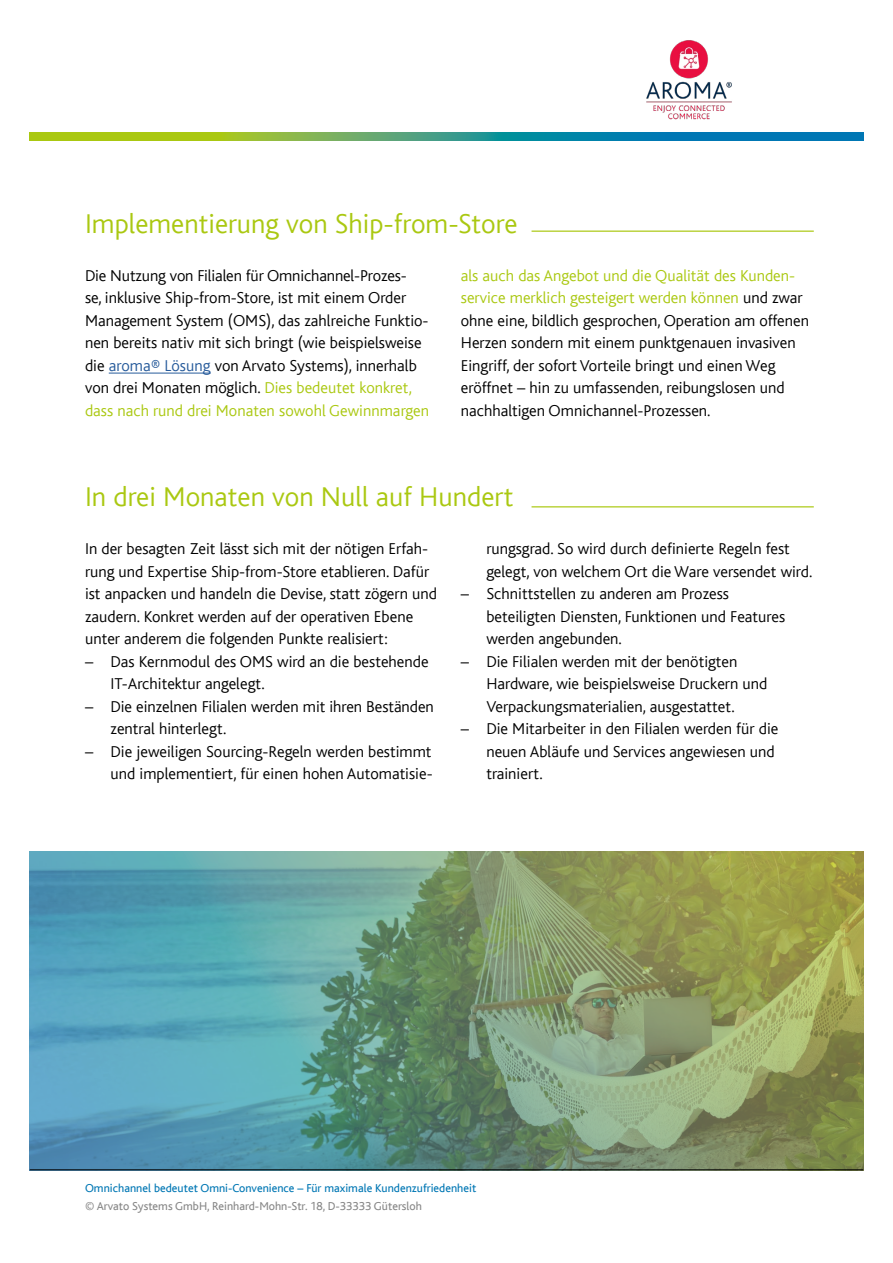
<style>
.page{position:relative;width:893px;height:1263px;background:#fff}
.page>*{position:absolute;margin:0;border:0;box-sizing:border-box;transform-origin:0 0}
.t1{font:300 28.5px "Bliss";color:#aac811}
.t2{font:300 16.5px/22.5px "Bliss";color:#000}
.t3{font:12px "Bliss";color:#0077b4}
.t4{font:12px "Bliss";color:#878787}
.s1{color:#275b9b}
.s2{color:#aac811}
</style>
<div class="page">
<img style="left:30px;top:851px;width:833px;height:318px">
<hr style="left:30px;top:1169px;width:833px;height:1px;background:#000">
<svg style="left:30px;top:132px;width:833px;height:9px;background:#4fa06d"></svg>
<hr style="left:531px;top:506px;width:283px;height:1px;background:#aac811">
<hr style="left:109px;top:373px;width:102px;height:1px;background:#275b9b">
<hr style="left:531px;top:231px;width:283px;height:1px;background:#aac811">
<img style="left:626px;top:40px;width:122px;height:96px">
<h1 class="t1" style="left:85px;top:208px;width:434px">Implementierung von Ship-from-Store</h1>
<p class="t2" style="left:85px;top:264px;width:345px">Die Nutzung von Filialen für Omnichannel-Prozes-<br>se, inklusive Ship-from-Store, ist mit einem Order Management System (OMS), das zahlreiche Funktio&shy;nen bereits nativ mit sich bringt (wie beispielsweise die <span class="s1">aroma® Lösung</span> von Arvato Systems), innerhalb von drei Monaten möglich. <span class="s2">Dies bedeutet konkret, dass nach rund drei Monaten sowohl Gewinnmargen</span></p>
<p class="t2" style="left:461px;top:264px;width:350px"><span class="s2">als auch das Angebot und die Qualität des Kunden&shy;service merklich gesteigert werden können</span> und zwar ohne eine, bildlich gesprochen, Operation am offenen Herzen sondern mit einem punktgenauen invasiven Eingriff, der sofort Vorteile bringt und einen Weg eröffnet – hin zu umfassenden, reibungslosen und nachhaltigen Omnichannel-Prozessen.</p>
<h1 class="t1" style="left:85px;top:482px;width:430px">In drei Monaten von Null auf Hundert</h1>
<p class="t2" style="left:85px;top:538px;width:353px">In der besagten Zeit lässt sich mit der nötigen Erfah&shy;rung und Expertise Ship-from-Store etablieren. Dafür ist anpacken und handeln die Devise, statt zögern und zaudern. Konkret werden auf der operativen Ebene unter anderem die folgenden Punkte realisiert:</p>
<p class="t2" style="left:111px;top:650px;width:320px;text-indent:-26px">– Das Kernmodul des OMS wird an die bestehende<br>IT-Architektur angelegt.</p>
<p class="t2" style="left:111px;top:695px;width:325px;text-indent:-26px">– Die einzelnen Filialen werden mit ihren Beständen zentral hinterlegt.</p>
<p class="t2" style="left:85px;top:740px;width:349px;text-align:right">– Die jeweiligen Sourcing-Regeln werden bestimmt und implementiert, für einen hohen Automatisie-</p>
<p class="t2" style="left:486px;top:538px;width:327px">rungsgrad. So wird durch definierte Regeln fest gelegt, von welchem Ort die Ware versendet wird.</p>
<p class="t2" style="left:486px;top:583px;width:300px;text-indent:-26px">– Schnittstellen zu anderen am Prozess beteiligten Diensten, Funktionen und Features werden angebunden.</p>
<p class="t2" style="left:486px;top:650px;width:283px;text-indent:-26px">– Die Filialen werden mit der benötigten<br>Hardware, wie beispielsweise Druckern und<br>Verpackungsmaterialien, ausgestattet.</p>
<p class="t2" style="left:486px;top:718px;width:294px;text-indent:-26px">– Die Mitarbeiter in den Filialen werden für die neuen Abläufe und Services angewiesen und trainiert.</p>
<p class="t3" style="left:85px;top:1182px;width:393px">Omnichannel bedeutet Omni-Convenience – Für maximale Kundenzufriedenheit</p>
<p class="t4" style="left:85px;top:1200px;width:338px">© Arvato Systems GmbH, Reinhard-Mohn-Str. 18, D-33333 Gütersloh</p>
</div>
